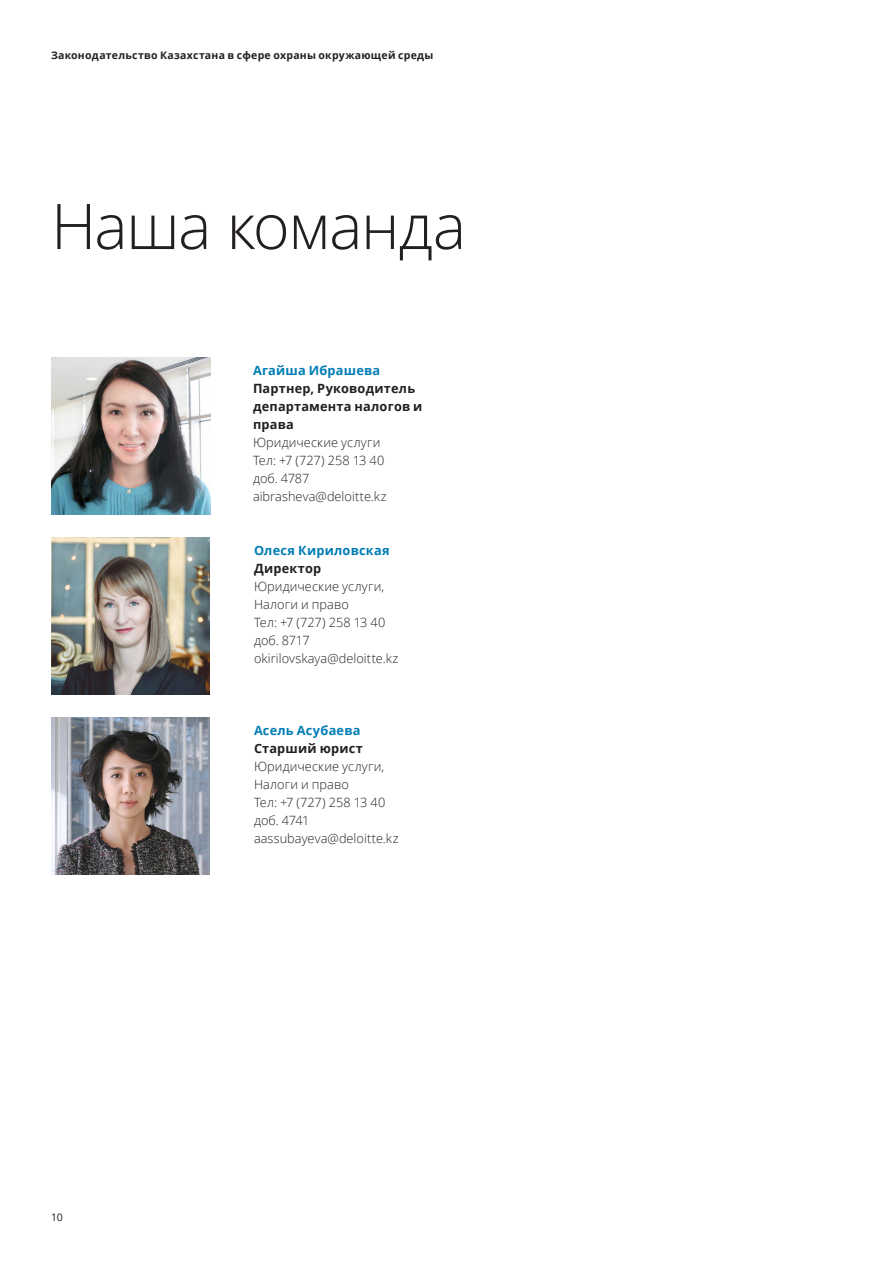
<style>
.page{position:relative;width:893px;height:1263px;background:#fff}
.page>*{position:absolute;margin:0;border:0;box-sizing:border-box;transform-origin:0 0}
.Story_heading_light{font:300 63px "Open Sans";letter-spacing:-.025em;color:#231f20}
.Body_copy__8_5_12pt{font:300 12.75px/18px "Open Sans";letter-spacing:.005em;color:#231f20}
.Body_copy__8_5_12pt-2{font:700 12.75px/18px "Open Sans";letter-spacing:.015em;color:#231f20}
.Subhead_A__8_5_12pt{font:700 12.75px "Open Sans";letter-spacing:.02em;color:#007db5}
.t1{font:700 10.5px "Open Sans";letter-spacing:.025em;color:#231f20}
.t2{font:10.5px "Open Sans";color:#231f20}
</style>
<div class="page">
<img style="left:51px;top:357px;width:159px;height:158px">
<img style="left:51px;top:537px;width:159px;height:157px">
<img style="left:51px;top:717px;width:159px;height:157px">
<p class="t1" style="left:51px;top:48px;width:384px">Законодательство Казахстана в сфере охраны окружающей среды</p>
<p class="Story_heading_light" style="left:51px;top:183px;width:417px">Наша команда</p>
<p class="Subhead_A__8_5_12pt" style="left:253px;top:361px;width:129px">Агайша Ибрашева</p>
<p class="Body_copy__8_5_12pt-2" style="left:253px;top:379px;width:171px">Партнер, Руководитель департамента налогов и права</p>
<p class="Body_copy__8_5_12pt" style="left:253px;top:433px;width:129px">Юридические услуги</p>
<p class="Body_copy__8_5_12pt" style="left:253px;top:451px;width:133px">Тел: +7 (727) 258 13 40</p>
<p class="Body_copy__8_5_12pt" style="left:253px;top:469px;width:58px">доб. 4787</p>
<p class="Body_copy__8_5_12pt" style="left:253px;top:487px;width:135px">aibrasheva@deloitte.kz</p>
<p class="Subhead_A__8_5_12pt" style="left:254px;top:541px;width:137px">Олеся Кириловская</p>
<p class="Body_copy__8_5_12pt-2" style="left:254px;top:559px;width:69px">Директор</p>
<p class="Body_copy__8_5_12pt" style="left:254px;top:577px;width:132px">Юридические услуги,<br>Налоги и право</p>
<p class="Body_copy__8_5_12pt" style="left:254px;top:613px;width:133px">Тел: +7 (727) 258 13 40</p>
<p class="Body_copy__8_5_12pt" style="left:254px;top:631px;width:57px">доб. 8717</p>
<p class="Body_copy__8_5_12pt" style="left:254px;top:649px;width:146px">okirilovskaya@deloitte.kz</p>
<p class="t2" style="left:51px;top:1210px;width:13px">10</p>
<p class="Subhead_A__8_5_12pt" style="left:254px;top:721px;width:108px">Асель Асубаева</p>
<p class="Body_copy__8_5_12pt-2" style="left:254px;top:739px;width:110px">Старший юрист</p>
<p class="Body_copy__8_5_12pt" style="left:254px;top:757px;width:132px">Юридические услуги,<br>Налоги и право</p>
<p class="Body_copy__8_5_12pt" style="left:254px;top:793px;width:133px">Тел: +7 (727) 258 13 40</p>
<p class="Body_copy__8_5_12pt" style="left:254px;top:811px;width:57px">доб. 4741</p>
<p class="Body_copy__8_5_12pt" style="left:254px;top:829px;width:146px">aassubayeva@deloitte.kz</p>
</div>
